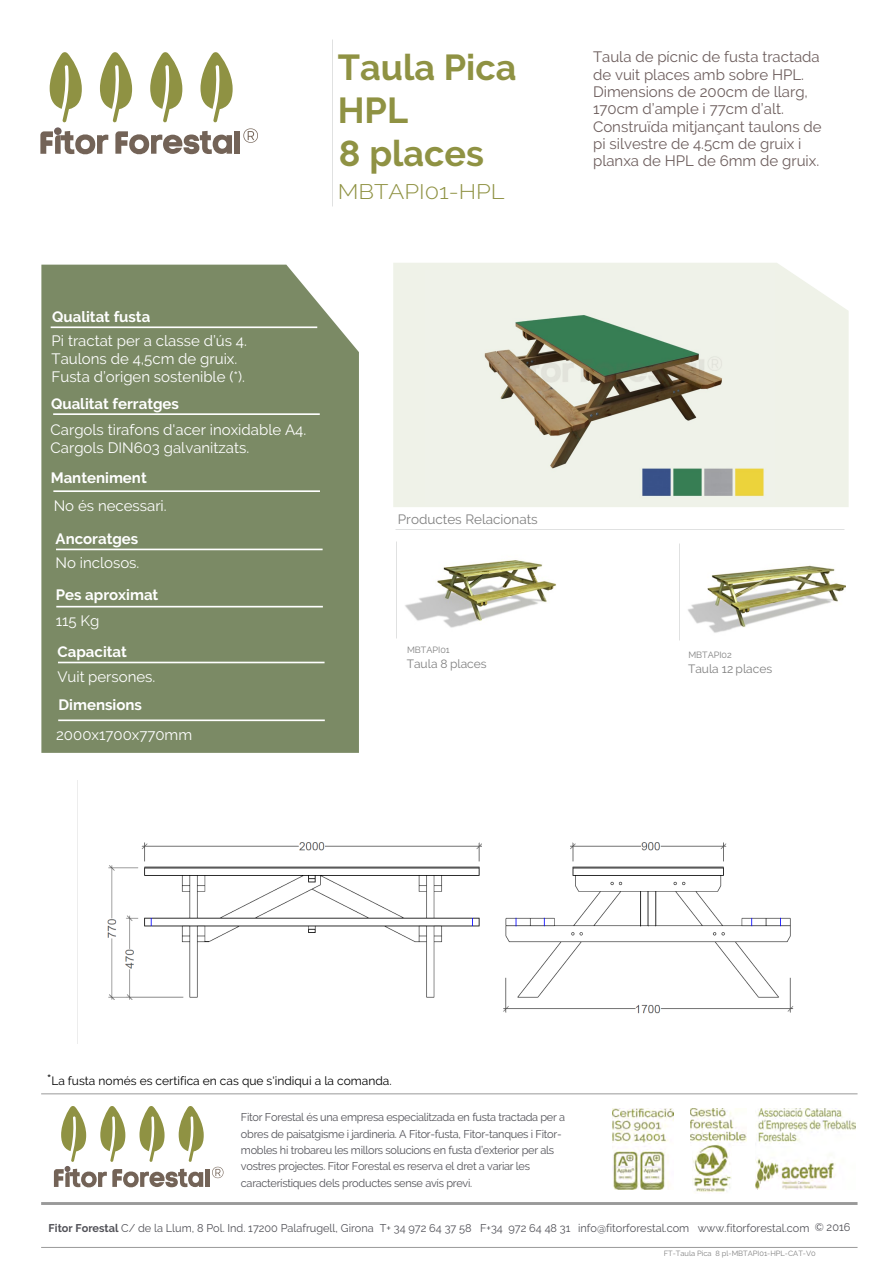
<style>
.page{position:relative;width:893px;height:1263px;background:#fff}
.page>*{position:absolute;margin:0;border:0;box-sizing:border-box;transform-origin:0 0}
.t1{font:700 36px "Raleway";color:#8f9243}
.t2{font:700 36px "Raleway";color:#8f9243}
.t3{font:300 21px "Raleway";color:#8f9243;scale:1.12 1}
.t4{font:15px/18px "Raleway";color:#fff}
.t5{font:15px/17.4px "Raleway";color:#6d5e5d}
.t6{font:700 15px "Raleway";color:#fff}
.t7{font:13.5px "Raleway";color:#808080}
.t8{font:12px "Raleway";color:#000}
.t9{font:12px "Raleway";color:#808080}
.t10{font:11.25px/16.4px "Raleway";letter-spacing:-.025em;color:#525258}
.t11{font:11.25px "Raleway";color:#525258}
.t12{font:9px "Raleway";color:#808080}
.t13{font:7.5px "Raleway";color:#808080}
.s1{font-style:inherit}
.s2{font-size:15px}
.s3{font-weight:700}
</style>
<div class="page">
<div style="left:393px;top:263px;width:456px;height:244px;background:#eff2e8"></div>
<svg style="left:50px;top:52px;width:32px;height:70px"></svg>
<svg style="left:200px;top:52px;width:33px;height:70px"></svg>
<svg style="left:100px;top:52px;width:32px;height:70px"></svg>
<svg style="left:150px;top:52px;width:32px;height:70px"></svg>
<div style="left:235px;top:131px;width:5px;height:23px;background:#736357"></div>
<svg style="left:115px;top:131px;width:117px;height:24px"></svg>
<svg style="left:40px;top:129px;width:68px;height:26px"></svg>
<div style="left:54px;top:127px;width:8px;height:8px;border:1px solid #6d5e5d;border-radius:50%"></div>
<svg style="left:243px;top:128px;width:15px;height:15px"></svg>
<div style="left:205px;top:1169px;width:5px;height:18px;background:#736357"></div>
<svg style="left:54px;top:1106px;width:150px;height:82px"></svg>
<svg style="left:212px;top:1167px;width:11px;height:11px"></svg>
<hr style="left:41px;top:1093px;width:816px;height:1px;background:#999">
<hr style="left:41px;top:1202px;width:816px;height:3px;background:#999">
<hr style="left:41px;top:1247px;width:816px;height:1px;background:#999">
<div style="left:41px;top:265px;width:318px;height:488px;background:#7b8a65"></div>
<hr style="left:51px;top:326px;width:266px;height:2px;background:#fff">
<hr style="left:53px;top:413px;width:267px;height:2px;background:#fff">
<hr style="left:53px;top:490px;width:267px;height:2px;background:#fff">
<hr style="left:56px;top:548px;width:267px;height:2px;background:#fff">
<hr style="left:56px;top:606px;width:267px;height:2px;background:#fff">
<hr style="left:58px;top:661px;width:267px;height:2px;background:#fff">
<img style="left:755px;top:1109px;width:100px;height:80px">
<img style="left:613px;top:1109px;width:61px;height:80px">
<hr style="left:58px;top:719px;width:267px;height:2px;background:#fff">
<img style="left:690px;top:1108px;width:57px;height:34px">
<img style="left:692px;top:1144px;width:39px;height:48px">
<img style="left:405px;top:560px;width:151px;height:68px">
<img style="left:688px;top:565px;width:157px;height:68px">
<img style="left:425px;top:271px;width:350px;height:234px">
<img style="left:77px;top:781px;width:717px;height:263px">
<h1 class="t1" style="left:338px;top:47px;width:180px">Taula Pica</h1>
<h1 class="t2" style="left:338px;top:90px;width:72px">HPL</h1>
<h1 class="t1" style="left:339px;top:133px;width:147px">8 places</h1>
<h2 class="t3" style="left:338px;top:179px;width:150px">MBTAPI01-HPL</h2>
<h3 class="t6" style="left:52px;top:308px;width:100px">Qualitat fusta</h3>
<h3 class="t4" style="left:52px;top:332px;width:197px">Pi tractat per a classe d’ús 4.<br>Taulons de 4,5cm de gruix.<br>Fusta d’origen sostenible <span class="s1">(*)</span>.</h3>
<h3 class="t6" style="left:51px;top:395px;width:129px">Qualitat ferratges</h3>
<h3 class="t4" style="left:51px;top:420px;width:257px">Cargols tirafons d'acer inoxidable A4.<br>Cargols DIN603 galvanitzats.</h3>
<h3 class="t6" style="left:51px;top:469px;width:98px">Manteniment</h3>
<h3 class="t4" style="left:54px;top:496px;width:115px">No és necessari.</h3>
<h3 class="t6" style="left:56px;top:530px;width:84px">Ancoratges</h3>
<h3 class="t4" style="left:55px;top:553px;width:85px">No inclosos.</h3>
<h3 class="t6" style="left:56px;top:586px;width:104px">Pes aproximat</h3>
<h3 class="t4" style="left:56px;top:612px;width:45px">115 Kg</h3>
<h3 class="t6" style="left:58px;top:643px;width:71px">Capacitat</h3>
<h3 class="t4" style="left:57px;top:668px;width:99px">Vuit persones.</h3>
<h3 class="t6" style="left:59px;top:697px;width:85px">Dimensions</h3>
<h3 class="t4" style="left:56px;top:725px;width:138px">2000x1700x770mm</h3>
<p class="t7" style="left:398px;top:511px;width:141px">Productes Relacionats</p>
<p class="t12" style="left:407px;top:644px;width:44px">MBTAPI0<span class="s1">1</span></p>
<p class="t9" style="left:407px;top:657px;width:81px">Taula <span class="s1">8</span> places</p>
<h3 class="t5" style="left:593px;top:48px;width:230px">Taula de pícnic de fusta tractada de vuit places amb sobre HPL.<br>Dimensions de 200cm de llarg,<br>170cm d’ample i 77cm d’alt.<br>Construïda mitjançant taulons de pi silvestre de 4.5cm de gruix i planxa de HPL de 6mm de gruix<span class="s1">.</span></h3>
<p class="t12" style="left:688px;top:649px;width:45px">MBTAPI02</p>
<p class="t9" style="left:688px;top:661px;width:86px">Taula 12 places</p>
<p class="t8" style="left:47px;top:1074px;width:347px"><span class="s2">*</span>La fusta només es certifica en cas que s'indiqui a la comanda.</p>
<p class="t10" style="left:241px;top:1109px;width:326px">Fitor Forestal és una empresa especialitzada en fusta tractada per a obres de paisatgisme i jardineria. A Fitor-fusta, Fitor-tanques i Fitor&shy;mobles hi trobareu les millors solucions en fusta d’exterior per als vostres projectes. Fitor Forestal es reserva el dret a variar les característiques dels productes sense avís previ.</p>
<p class="t11" style="left:49px;top:1222px;width:803px"><span class="s3">Fitor Forestal</span> <span class="s1">C/ de la Llum, 8 Pol. Ind. 17200 Palafrugell</span>, Girona T+ 34 972 64 37 58 F+34 972 64 48 31 info@fitorf<span class="s1">orestal</span>.com www.fitorforestal.com © 2016</p>
<p class="t13" style="left:664px;top:1249px;width:153px">FT-Taula Pica 8 pl-<span class="s1">MBTAPI01-HPL</span>-CAT-V0</p>
</div>
